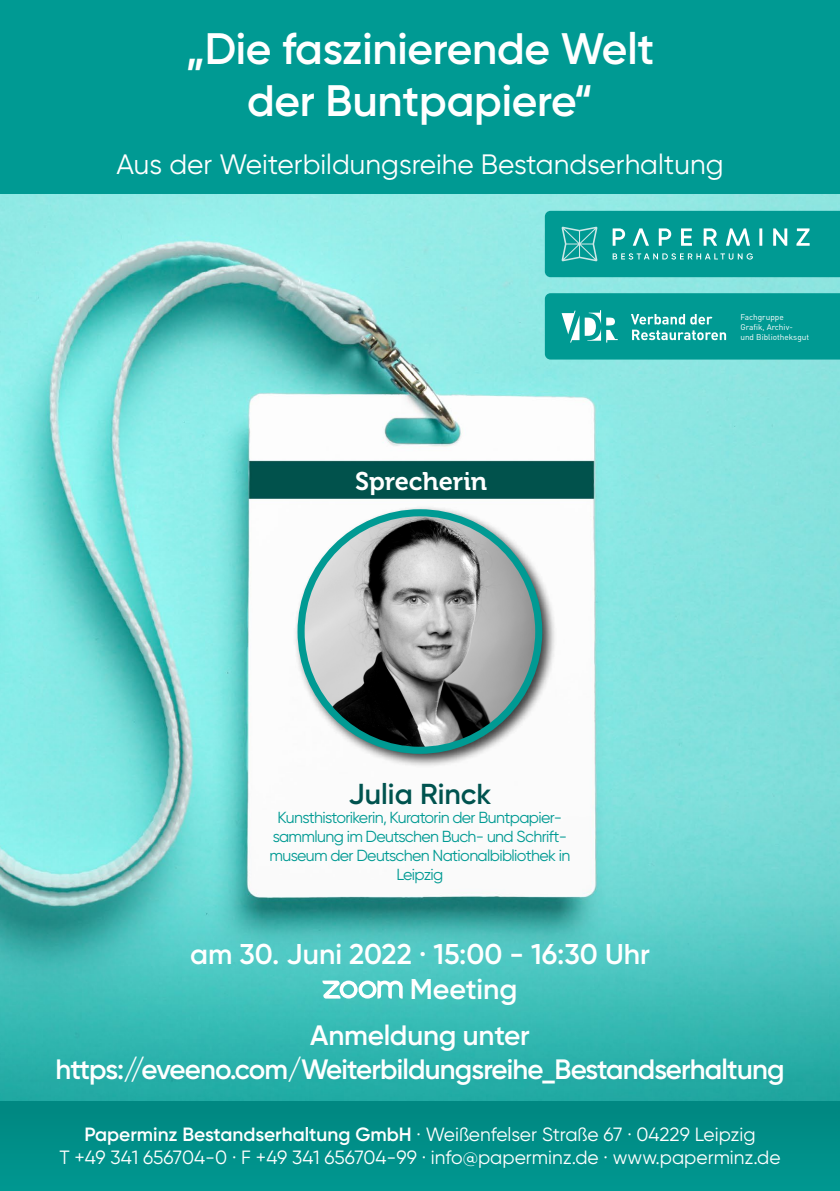
<style>
.page{position:relative;width:840px;height:1191px;background:#fff}
.page>*{position:absolute;margin:0;border:0;box-sizing:border-box;transform-origin:0 0}
.t1{font:600 44px/52.8px "Gilroy";letter-spacing:-.005em;color:#fff;text-align:center}
.t2{font:600 28.8px "Gilroy";color:#00534f}
.t3{font:600 28.6px/34.2px "Gilroy";color:#fff}
.t4{font:600 28px/33.6px "Gilroy";letter-spacing:-.03em;color:#fff;text-align:center}
.t5{font:28px "Gilroy";color:#fff}
.t6{font:25.4px "Museo 700";color:#fff}
.t7{font:19.2px/23px "Gilroy";color:#fff;text-align:center}
.t8{font:16px/19.2px "Gilroy";letter-spacing:-.04em;color:#009a93;text-align:center}
.t9{font:8.2px/9.8px "DIN";color:#fff}
.s1{font-weight:600}
</style>
<div class="page">
<img style="left:0;top:193px;width:839px;height:909px">
<div style="left:293px;top:505px;width:263px;height:263px;background:#000;opacity:.75"></div>
<img style="left:301px;top:513px;width:235px;height:237px">
<div style="left:297px;top:509px;width:245px;height:245px;border:7px solid #009a93;border-radius:50%"></div>
<div style="left:0;top:0;width:839px;height:193px;background:#009a93"></div>
<svg style="left:322px;top:980px;width:80px;height:18px"></svg>
<div style="left:0;top:1102px;width:839px;height:89px;background:#008f88"></div>
<svg style="left:544px;top:293px;width:295px;height:66px"></svg>
<svg style="left:544px;top:211px;width:295px;height:66px"></svg>
<h1 class="t1" style="left:186px;top:21px;width:470px">„Die faszinierende Welt der Buntpapiere“</h1>
<h3 class="t5" style="left:116px;top:147px;width:608px">Aus der Weiterbildungsreihe Bestandserhaltung</h3>
<h3 class="t6" style="left:355px;top:467px;width:134px">Sprecherin</h3>
<p class="t9" style="left:740px;top:312px;width:70px">Fachgruppe<br>Grafik, Archiv-<br>und Bibliotheksgut</p>
<h2 class="t2" style="left:348px;top:775px;width:144px">Julia Rinck</h2>
<p class="t8" style="left:269px;top:807px;width:302px">Kunsthistorikerin, Kuratorin der Buntpapier&shy;sammlung im Deutschen Buch- und Schrift&shy;museum der Deutschen Nationalbibliothek in Leipzig</p>
<h3 class="t3" style="left:409px;top:937px;width:241px;text-indent:-220px">am 30. Juni 2022 · 15:00 - 16:30 Uhr<br>Meeting</h3>
<h3 class="t4" style="left:55px;top:1018px;width:730px">Anmeldung unter https://eveeno.com/Weiterbildungsreihe_Bestandserhaltung</h3>
<p class="t7" style="left:59px;top:1122px;width:722px"><span class="s1">Paperminz Bestandserhaltung GmbH</span> · Weißenfelser Straße 67 · 04229 Leipzig<br>T +49 341 656704-0 · F +49 341 656704-99 · info@paperminz.de · www.paperminz.de</p>
</div>
